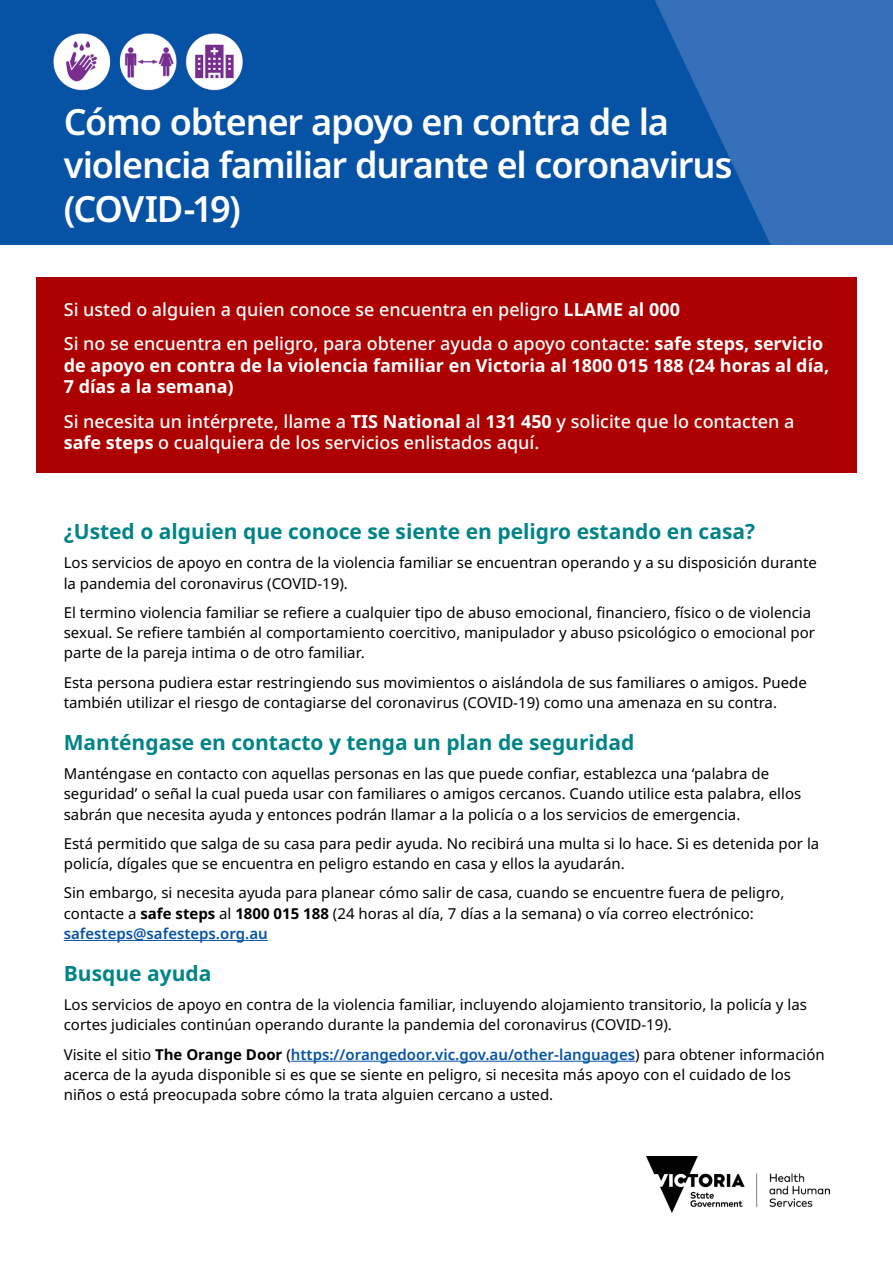
<style>
.page{position:relative;width:893px;height:1263px;background:#fff}
.page>*{position:absolute;margin:0;border:0;box-sizing:border-box;transform-origin:0 0}
.t1{font:600 36.15px/43.3px "Noto Sans";letter-spacing:-.035em;color:#fff}
.t2{font:700 21px "Noto Sans";color:#008488}
.t3{font:500 18px/34.3px "Noto Sans";color:#fff}
.t4{font:700 18px/21.6px "Noto Sans";color:#fff}
.t5{font:15px/20.2px "Noto Sans";color:#000}
.s1{font-weight:700}
.s2{font-weight:600;color:#0653a5}
</style>
<div class="page">
<img style="left:0;top:0;width:893px;height:244px">
<div style="left:36px;top:278px;width:821px;height:195px;background:#ad0001"></div>
<img style="left:646px;top:1157px;width:183px;height:55px">
<hr style="left:64px;top:940px;width:204px;height:1px;background:#0653a5">
<hr style="left:291px;top:1061px;width:344px;height:1px;background:#0653a5">
<h1 class="t1" style="left:64px;top:101px;width:670px">Cómo obtener apoyo en contra de la violencia familiar durante el coronavirus (COVID-19)</h1>
<p class="t3" style="left:64px;top:292px;width:761px">Si usted o alguien a quien conoce se encuentra en peligro <span class="s1">LLAME al 000<br></span>Si no se encuentra en peligro, para obtener ayuda o apoyo contacte: <span class="s1">safe steps, servicio</span></p>
<p class="t4" style="left:64px;top:355px;width:767px">de apoyo en contra de la violencia familiar en Victoria al 1800 015 188 (24 horas al día,<br>7 días a la semana)</p>
<p class="t3" style="left:64px;top:411px;width:732px;line-height:21.6px">Si necesita un intérprete, llame a <span class="s1">TIS National</span> al <span class="s1">131 450</span> y solicite que lo contacten a <span class="s1">safe steps</span> o cualquiera de los servicios enlistados aquí.</p>
<h2 class="t2" style="left:64px;top:517px;width:693px">¿Usted o alguien que conoce se siente en peligro estando en casa?</h2>
<p class="t5" style="left:64px;top:553px;width:755px">Los servicios de apoyo en contra de la violencia familiar se encuentran operando y a su disposición durante la pandemia del coronavirus (COVID-19).</p>
<p class="t5" style="left:64px;top:603px;width:753px">El termino violencia familiar se refiere a cualquier tipo de abuso emocional, financiero, físico o de violencia sexual. Se refiere también al comportamiento coercitivo, manipulador y abuso psicológico o emocional por parte de la pareja intima o de otro familiar.</p>
<p class="t5" style="left:64px;top:672px;width:745px">Esta persona pudiera estar restringiendo sus movimientos o aislándola de sus familiares o amigos. Puede también utilizar el riesgo de contagiarse del coronavirus (COVID-19) como una amenaza en su contra.</p>
<h2 class="t2" style="left:64px;top:727px;width:572px">Manténgase en contacto y tenga un plan de seguridad</h2>
<p class="t5" style="left:64px;top:764px;width:739px">Manténgase en contacto con aquellas personas en las que puede confiar, establezca una ‘palabra de seguridad’ o señal la cual pueda usar con familiares o amigos cercanos. Cuando utilice esta palabra, ellos sabrán que necesita ayuda y entonces podrán llamar a la policía o a los servicios de emergencia.</p>
<p class="t5" style="left:64px;top:834px;width:757px">Está permitido que salga de su casa para pedir ayuda. No recibirá una multa si lo hace. Si es detenida por la policía, dígales que se encuentra en peligro estando en casa y ellos la ayudarán.</p>
<p class="t5" style="left:64px;top:883px;width:722px">Sin embargo, si necesita ayuda para planear cómo salir de casa, cuando se encuentre fuera de peligro, contacte a <span class="s1">safe steps</span> al <span class="s1">1800 015 188</span> (24 horas al día, 7 días a la semana) o vía correo electrónico: <span class="s2">safesteps@safesteps.org.au</span></p>
<h2 class="t2" style="left:64px;top:958px;width:149px">Busque ayuda</h2>
<p class="t5" style="left:64px;top:995px;width:745px">Los servicios de apoyo en contra de la violencia familiar, incluyendo alojamiento transitorio, la policía y las cortes judiciales continúan operando durante la pandemia del coronavirus (COVID-19).</p>
<p class="t5" style="left:64px;top:1044px;width:762px">Visite el sitio <span class="s1">The Orange Door</span> (<span class="s2">https://orangedoor.vic.gov.au/other-languages</span>) para obtener información acerca de la ayuda disponible si es que se siente en peligro, si necesita más apoyo con el cuidado de los niños o está preocupada sobre cómo la trata alguien cercano a usted.</p>
</div>
